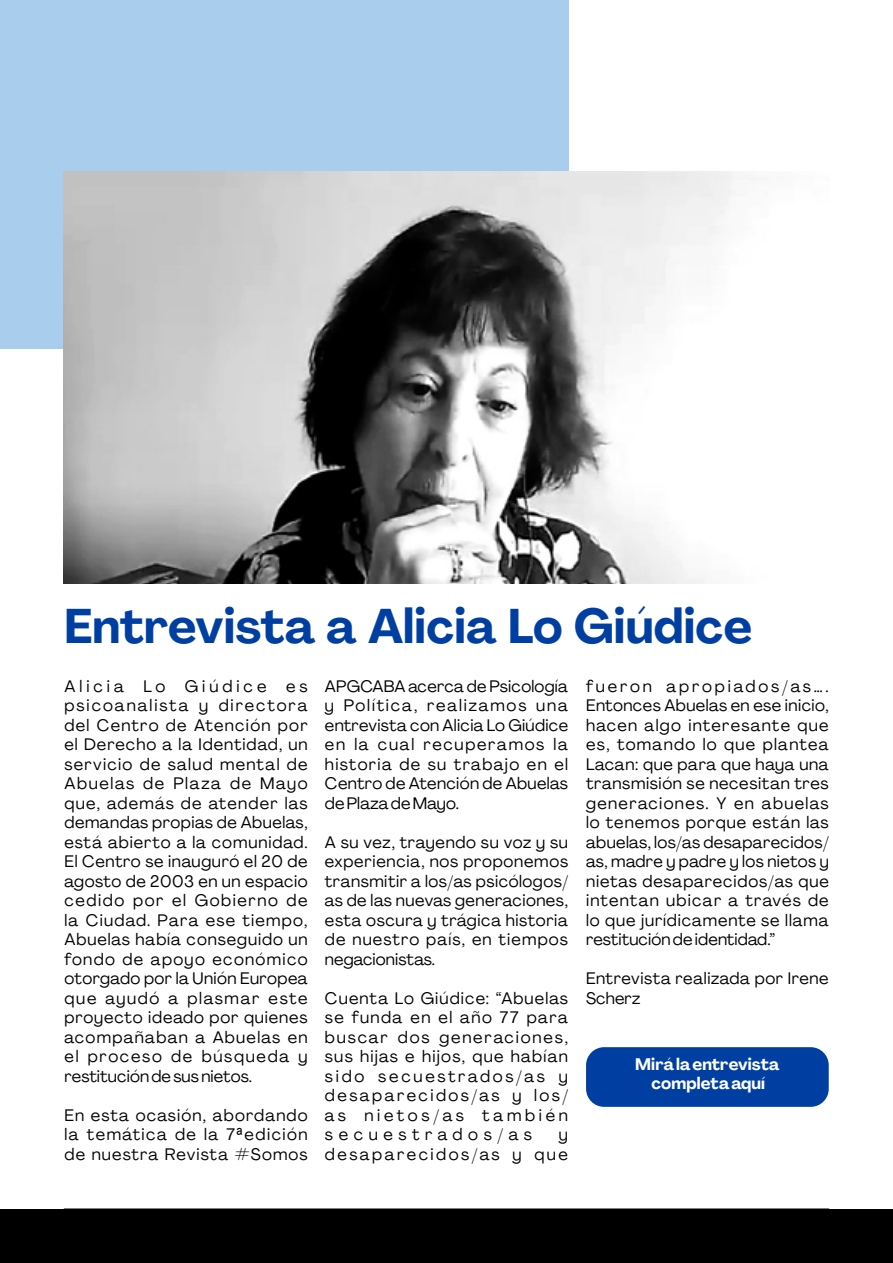
<style>
.page{position:relative;width:893px;height:1263px;background:#fff}
.page>*{position:absolute;margin:0;border:0;box-sizing:border-box;transform-origin:0 0}
.t1{font:700 48px "Agrandir";color:#003fa2}
.t2{font:16.5px/19.5px "Agrandir";letter-spacing:.05em;color:#000;text-align:justify}
.t3{font:700 16.5px/19.5px "Agrandir";letter-spacing:.005em;color:#fff;text-align:center}
.t4{font:16.5px/19.5px "Agrandir";letter-spacing:.15em;color:#000;text-align:right}
</style>
<div class="page">
<hr style="left:64px;top:1208px;width:765px;height:1px;background:#4a4a49">
<div style="left:0;top:0;width:568px;height:349px;background:#a9ceed"></div>
<img style="left:64px;top:171px;width:691px;height:413px">
<div style="left:586px;top:1047px;width:243px;height:60px;background:#003fa2;border-radius:18px"></div>
<div style="left:0;top:1209px;width:893px;height:54px;background:#000"></div>
<h1 class="t1" style="left:64px;top:596px;width:689px">Entrevista a Alicia Lo Giúdice</h1>
<p class="t2" style="left:65px;top:676px;width:245px">Alicia Lo Giúdice es psicoanalista y directora del Centro de Atención por el Derecho a la Identidad, un servicio de salud mental de Abuelas de Plaza de Mayo que, además de atender las demandas propias de Abuelas, está abierto a la comunidad.<br>El Centro se inauguró el 20 de agosto de 2003 en un espacio cedido por el Gobierno de la Ciudad. Para ese tiempo, Abuelas había conseguido un fondo de apoyo económico otorgado por la Unión Europea que ayudó a plasmar este proyecto ideado por quienes acompañaban a Abuelas en el proceso de búsqueda y restitución de sus nietos.</p>
<p class="t2" style="left:65px;top:1105px;width:245px">En esta ocasión, abordando la temática de la 7ª edición de nuestra Revista #Somos</p>
<p class="t2" style="left:325px;top:676px;width:245px">APGCABA acerca de Psicología y Política, realizamos una entrevista con Alicia Lo Giúdice en la cual recuperamos la historia de su trabajo en el Centro de Atención de Abuelas de Plaza de Mayo.</p>
<p class="t2" style="left:325px;top:832px;width:245px">A su vez, trayendo su voz y su experiencia, nos proponemos transmitir a los/as psicólogos/ as de las nuevas generaciones, esta oscura y trágica historia de nuestro país, en tiempos negacionistas.</p>
<p class="t2" style="left:325px;top:988px;width:245px">Cuenta Lo Giúdice: “Abuelas se funda en el año 77 para buscar dos generaciones, sus hijas e hijos, que habían sido secuestrados/as y desaparecidos/as y los/ as nietos/as también secuestrados/as</p>
<p class="t2" style="left:586px;top:676px;width:244px">fueron apropiados/as….<br>Entonces Abuelas en ese inicio, hacen algo interesante que es, tomando lo que plantea Lacan: que para que haya una transmisión se necesitan tres generaciones. Y en abuelas lo tenemos porque están las abuelas, los/as desaparecidos/ as, madre y padre y los nietos y nietas desaparecidos/as que intentan ubicar a través de lo que jurídicamente se llama restitución de identidad.”</p>
<p class="t2" style="left:586px;top:969px;width:244px">Entrevista realizada por Irene<br>Scherz</p>
<p class="t3" style="left:635px;top:1054px;width:146px">Mirá la entrevista completa aquí</p>
<p class="t4" style="left:325px;top:1125px;width:245px">y<br>desaparecidos/as y que</p>
</div>
